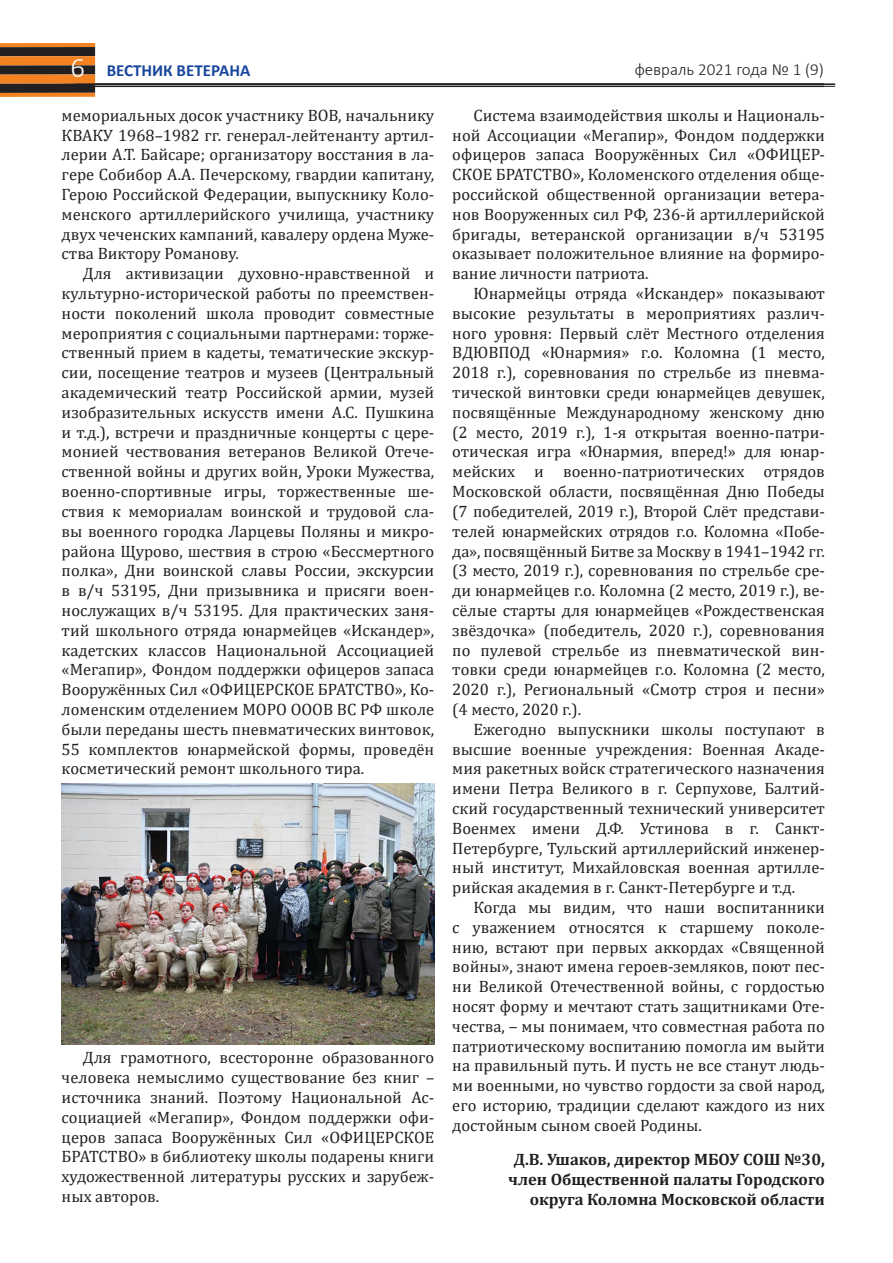
<style>
.page{position:relative;width:893px;height:1263px;background:#fff}
.page>*{position:absolute;margin:0;border:0;box-sizing:border-box;transform-origin:0 0}
.t1{font:300 16.95px "Calibri";color:#231f20}
.t2{font:700 16.95px "Calibri";color:#18469d}
.Основной{font:16.5px/19.8px "Cambria";color:#231f20;text-align:justify}
.Основной-2{font:700 16.5px/19.8px "Cambria";color:#231f20;text-align:right}
.s1{font-weight:300;font-size:28.65px;color:#fff}
</style>
<div class="page">
<hr style="left:86px;top:83px;width:749px;height:2px;background:#231f20">
<hr style="left:86px;top:86px;width:749px;height:1px;background:#231f20">
<hr style="left:0;top:43px;width:95px;height:4px;background:#f58220">
<div style="left:0;top:47px;width:95px;height:9px;background:#231f20"></div>
<div style="left:0;top:56px;width:95px;height:10px;background:#f58220"></div>
<div style="left:0;top:65px;width:95px;height:10px;background:#231f20"></div>
<div style="left:0;top:74px;width:95px;height:10px;background:#f58220"></div>
<div style="left:0;top:84px;width:95px;height:9px;background:#231f20"></div>
<svg style="left:0;top:93px;width:95px;height:4px"></svg>
<img style="left:62px;top:783px;width:372px;height:261px">
<p class="t2" style="left:70px;top:58px;width:182px"><span class="s1">6</span> ВЕСТНИК ВЕТЕРАНА</p>
<p class="t1" style="left:635px;top:59px;width:191px">февраль 2021 года № 1 (9)</p>
<p class="Основной" style="left:62px;top:105px;width:374px">мемориальных досок участнику ВОВ, начальнику КВАКУ 1968–1982 гг. генерал-лейтенанту артил&shy;лерии А.Т. Байсаре; организатору восстания в ла&shy;гере Собибор А.А. Печерскому, гвардии капитану, Герою Российской Федерации, выпускнику Коло&shy;менского артиллерийского училища, участнику двух чеченских кампаний, кавалеру ордена Муже&shy;ства Виктору Романову.</p>
<p class="Основной" style="left:62px;top:264px;width:374px;text-indent:21px">Для активизации духовно-нравственной и культурно-исторической работы по преемствен&shy;ности поколений школа проводит совместные мероприятия с социальными партнерами: торже&shy;ственный прием в кадеты, тематические экскур&shy;сии, посещение театров и музеев (Центральный академический театр Российской армии, музей изобразительных искусств имени А.С. Пушкина и т.д.), встречи и праздничные концерты с цере&shy;монией чествования ветеранов Великой Отече&shy;ственной войны и других войн, Уроки Мужества, военно-спортивные игры, торжественные ше&shy;ствия к мемориалам воинской и трудовой сла&shy;вы военного городка Ларцевы Поляны и микро&shy;района Щурово, шествия в строю «Бессмертного полка», Дни воинской славы России, экскурсии в в/ч 53195, Дни призывника и присяги воен&shy;нослужащих в/ч 53195. Для практических заня&shy;тий школьного отряда юнармейцев «Искандер», кадетских классов Национальной Ассоциацией «Мегапир», Фондом поддержки офицеров запаса Вооружённых Сил «ОФИЦЕРСКОЕ БРАТСТВО», Ко&shy;ломенским отделением МОРО ОООВ ВС РФ школе были переданы шесть пневматических винтовок, 55 комплектов юнармейской формы, проведён косметический ремонт школьного тира.</p>
<p class="Основной" style="left:452px;top:105px;width:374px;text-indent:21px">Система взаимодействия школы и Националь&shy;ной Ассоциации «Мегапир», Фондом поддержки офицеров запаса Вооружённых Сил «ОФИЦЕР-СКОЕ БРАТСТВО», Коломенского отделения обще&shy;российской общественной организации ветера&shy;нов Вооруженных сил РФ, 236-й артиллерийской бригады, ветеранской организации в/ч 53195 оказывает положительное влияние на формиро&shy;вание личности патриота.</p>
<p class="Основной" style="left:452px;top:283px;width:374px;text-indent:21px">Юнармейцы отряда «Искандер» показывают высокие результаты в мероприятиях различ&shy;ного уровня: Первый слёт Местного отделения ВДЮВПОД «Юнармия» г.о. Коломна (1 место, 2018 г.), соревнования по стрельбе из пневма&shy;тической винтовки среди юнармейцев девушек, посвящённые Международному женскому дню (2 место, 2019 г.), 1-я открытая военно-патри&shy;отическая игра «Юнармия, вперед!» для юнар&shy;мейских и военно-патриотических отрядов Московской области, посвящённая Дню Победы (7 победителей, 2019 г.), Второй Слёт представи&shy;телей юнармейских отрядов г.о. Коломна «Побе&shy;да», посвящённый Битве за Москву в 1941–1942 гг. (3 место, 2019 г.), соревнования по стрельбе сре&shy;ди юнармейцев г.о. Коломна (2 место, 2019 г.), ве&shy;сёлые старты для юнармейцев «Рождественская звёздочка» (победитель, 2020 г.), соревнования по пулевой стрельбе из пневматической вин&shy;товки среди юнармейцев г.о. Коломна (2 место, 2020 г.), Региональный «Смотр строя и песни» (4 место, 2020 г.).</p>
<p class="Основной" style="left:452px;top:719px;width:374px;text-indent:21px">Ежегодно выпускники школы поступают в высшие военные учреждения: Военная Акаде&shy;мия ракетных войск стратегического назначения имени Петра Великого в г. Серпухове, Балтий&shy;ский государственный технический университет Военмех имени Д.Ф. Устинова в г. Санкт-Петербурге, Тульский артиллерийский инженер&shy;ный институт, Михайловская военная артилле&shy;рийская академия в г. Санкт-Петербурге и т.д.</p>
<p class="Основной" style="left:452px;top:897px;width:374px;text-indent:21px">Когда мы видим, что наши воспитанники с уважением относятся к старшему поколе&shy;нию, встают при первых аккордах «Священной войны», знают имена героев-земляков, поют пес&shy;ни Великой Отечественной войны, с гордостью носят форму и мечтают стать защитниками Оте&shy;чества, ‒ мы понимаем, что совместная работа по патриотическому воспитанию помогла им выйти на правильный путь. И пусть не все станут людь&shy;ми военными, но чувство гордости за свой народ, его историю, традиции сделают каждого из них достойным сыном своей Родины.</p>
<p class="Основной-2" style="left:508px;top:1149px;width:318px">Д.В. Ушаков, директор МБОУ СОШ №30, член Общественной палаты Городского округа Коломна Московской области</p>
<p class="Основной" style="left:62px;top:1048px;width:374px;text-indent:21px">Для грамотного, всесторонне образованного человека немыслимо существование без книг – источника знаний. Поэтому Национальной Ас&shy;социацией «Мегапир», Фондом поддержки офи&shy;церов запаса Вооружённых Сил «ОФИЦЕРСКОЕ БРАТСТВО» в библиотеку школы подарены книги художественной литературы русских и зарубеж&shy;ных авторов.</p>
</div>
